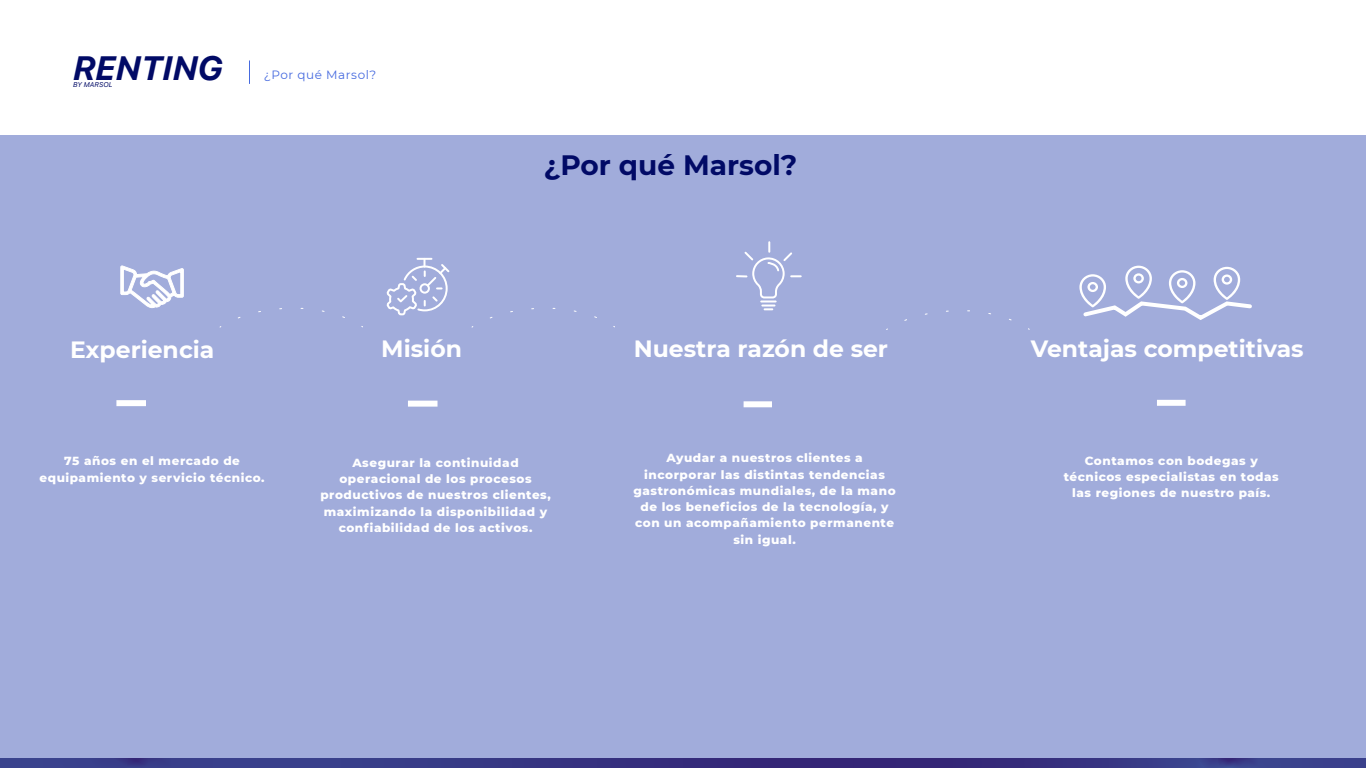
<style>
.page{position:relative;width:1366px;height:768px;background:#fff}
.page>*{position:absolute;margin:0;border:0;box-sizing:border-box;transform-origin:0 0}
.t1{font:italic 700 33.7px "SF Pro Text";letter-spacing:-.02em;color:#010a66}
.t2{font:700 28px "Montserrat";color:#010a66}
.t3{font:700 23.5px "Montserrat";color:#fff}
.t4{font:800 12px/16.3px "Montserrat";letter-spacing:.045em;color:#fff;text-align:center}
.t5{font:12px "Montserrat";letter-spacing:.045em;color:#466adf}
.t6{font:italic 6.9px "SF Pro Text";color:#010a66}
</style>
<div class="page">
<div style="left:0;top:135px;width:1366px;height:633px;background:#a1acdb"></div>
<svg style="left:121px;top:266px;width:63px;height:42px"></svg>
<div style="left:408px;top:401px;width:30px;height:6px;background:#fff"></div>
<svg style="left:386px;top:258px;width:64px;height:58px"></svg>
<div style="left:744px;top:401px;width:28px;height:6px;background:#fff"></div>
<svg style="left:736px;top:242px;width:65px;height:68px"></svg>
<div style="left:1157px;top:400px;width:29px;height:6px;background:#fff"></div>
<svg style="left:1079px;top:266px;width:173px;height:54px"></svg>
<div style="left:116px;top:400px;width:30px;height:6px;background:#fff"></div>
<svg style="left:238px;top:308px;width:125px;height:20px"></svg>
<svg style="left:490px;top:308px;width:125px;height:20px"></svg>
<svg style="left:904px;top:310px;width:108px;height:11px"></svg>
<svg style="left:249px;top:61px;width:1px;height:23px"></svg>
<svg style="left:0;top:759px;width:1366px;height:9px;background:#373683"></svg>
<h1 class="t1" style="left:73px;top:43px;width:152px">RENTING</h1>
<p class="t6" style="left:73px;top:79px;width:41px">BY MARSOL</p>
<p class="t5" style="left:264px;top:66px;width:114px">¿Por qué Marsol?</p>
<h3 class="t3" style="left:70px;top:333px;width:146px">Experiencia</h3>
<h3 class="t3" style="left:381px;top:332px;width:82px">Misión</h3>
<h2 class="t2" style="left:544px;top:145px;width:255px">¿Por qué Marsol?</h2>
<h3 class="t3" style="left:634px;top:332px;width:256px">Nuestra razón de ser</h3>
<p class="t4" style="left:40px;top:452px;width:227px">75 años en el mercado de equipamiento y servicio técnico.</p>
<p class="t4" style="left:320px;top:454px;width:232px">Asegurar la continuidad operacional de los procesos productivos de nuestros clientes, maximizando la disponibilidad y confiabilidad de los activos.</p>
<p class="t4" style="left:633px;top:449px;width:264px">Ayudar a nuestros clientes a incorporar las distintas tendencias gastronómicas mundiales, de la mano de los beneficios de la tecnología, y con un acompañamiento permanente sin igual.</p>
<h3 class="t3" style="left:1031px;top:332px;width:274px">Ventajas competitivas</h3>
<p class="t4" style="left:1064px;top:452px;width:217px">Contamos con bodegas y técnicos especialistas en todas las regiones de nuestro país.</p>
</div>
